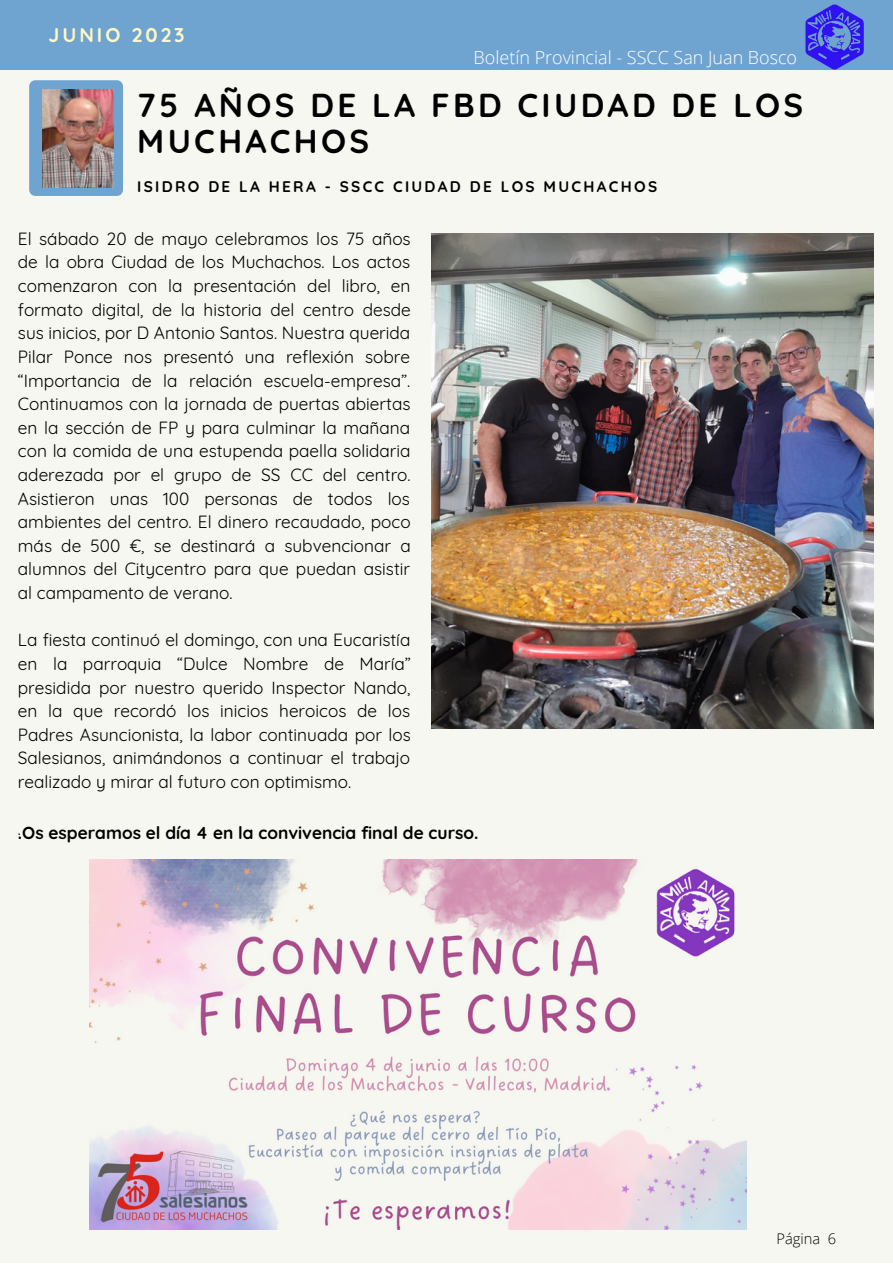
<style>
.page{position:relative;width:893px;height:1264px;background:#fff}
.page>*{position:absolute;margin:0;border:0;box-sizing:border-box;transform-origin:0 0}
.t1{font:700 33px/36px "Quicksand";letter-spacing:.1em;color:#000}
.t2{font:700 19.8px "Quicksand";letter-spacing:.15em;color:#fff8c2}
.t3{font:300 18px "Open Sans";color:#fff}
.t4{font:17.25px/23.5px "Quicksand";color:#000;text-align:justify}
.t5{font:700 17.25px "Quicksand";color:#000}
.t6{font:700 15.3px "Quicksand";letter-spacing:.15em;color:#000}
.t7{font:300 14.7px "Open Sans";color:#000}
</style>
<div class="page">
<div style="left:0;top:0;width:892px;height:1262px;background:#f7f7f1"></div>
<div style="left:0;top:1px;width:892px;height:69px;background:#70a4d0"></div>
<img style="left:805px;top:5px;width:59px;height:65px">
<div style="left:29px;top:80px;width:94px;height:116px;background:#70a4d0;border-radius:6px"></div>
<img style="left:43px;top:89px;width:71px;height:98px">
<img style="left:431px;top:234px;width:442px;height:494px">
<img style="left:89px;top:860px;width:657px;height:369px">
<p class="t2" style="left:49px;top:22px;width:138px">JUNIO 2023</p>
<p class="t3" style="left:473px;top:45px;width:325px">Boletín Provincial - SSCC San Juan Bosco</p>
<p class="t1" style="left:137px;top:87px;width:667px">75 AÑOS DE LA FBD CIUDAD DE LOS<br>MUCHACHOS</p>
<p class="t6" style="left:137px;top:176px;width:521px">ISIDRO DE LA HERA - SSCC CIUDAD DE LOS MUCHACHOS</p>
<p class="t4" style="left:18px;top:226px;width:394px">El sábado 20 de mayo celebramos los 75 años de la obra Ciudad de los Muchachos. Los actos comenzaron con la presentación del libro, en formato digital, de la historia del centro desde sus inicios, por D Antonio Santos. Nuestra querida Pilar Ponce nos presentó una reflexión sobre “Importancia de la relación escuela-empresa”.<br>Continuamos con la jornada de puertas abiertas en la sección de FP y para culminar la mañana con la comida de una estupenda paella solidaria aderezada por el grupo de SS CC del centro.<br>Asistieron unas 100 personas de todos los ambientes del centro. El dinero recaudado, poco más de 500 €, se destinará a subvencionar a alumnos del Citycentro para que puedan asistir al campamento de verano.</p>
<p class="t4" style="left:18px;top:628px;width:394px">La fiesta continuó el domingo, con una Eucaristía en la parroquia “Dulce Nombre de María” presidida por nuestro querido Inspector Nando, en la que recordó los inicios heroicos de los Padres Asuncionista, la labor continuada por los Salesianos, animándonos a continuar el trabajo realizado y mirar al futuro con optimismo.</p>
<p class="t5" style="left:18px;top:822px;width:462px">.Os esperamos el día 4 en la convivencia final de curso.</p>
<p class="t4" style="left:18px;top:817px;width:5px">.</p>
<p class="t7" style="left:776px;top:1227px;width:61px">Página 6</p>
</div>
